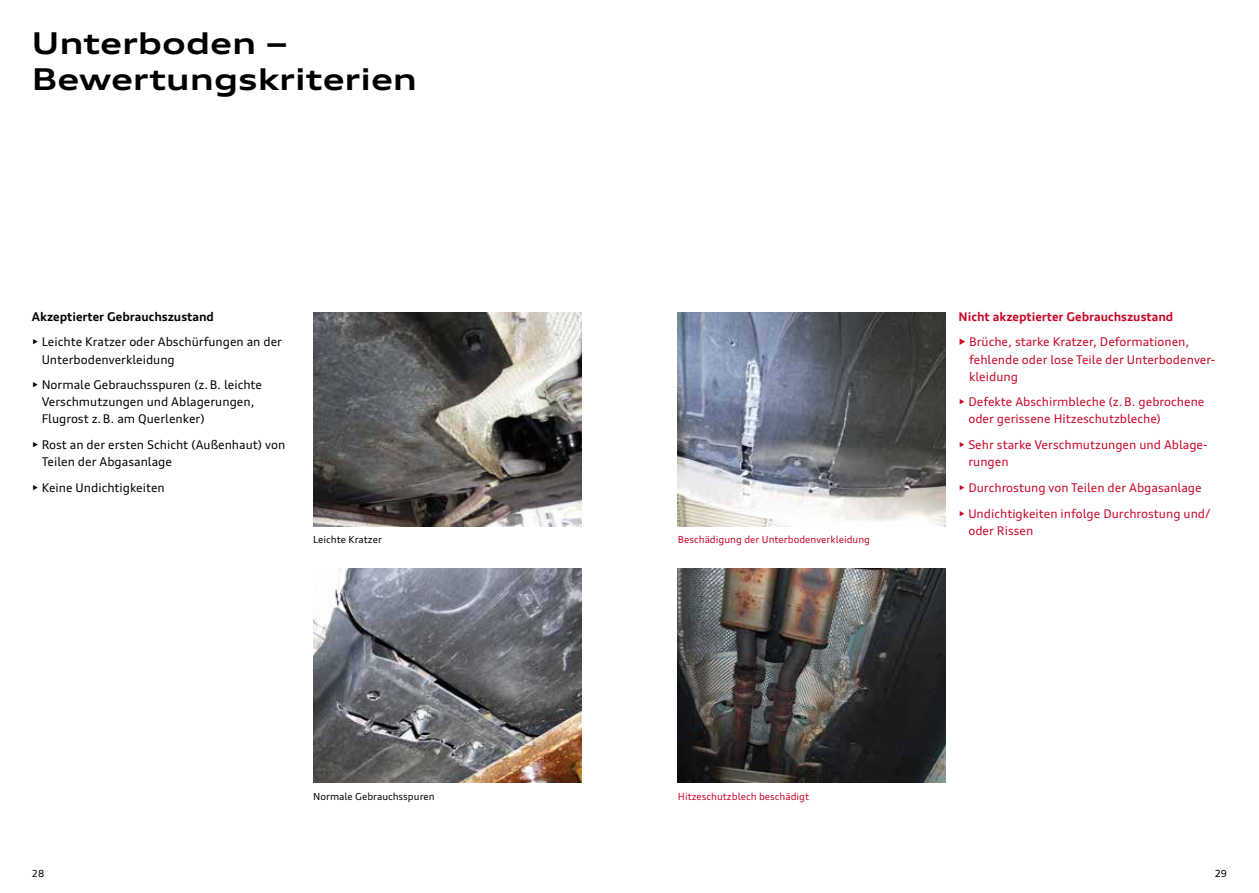
<style>
.page{position:relative;width:1259px;height:893px;background:#fff}
.page>*{position:absolute;margin:0;border:0;box-sizing:border-box;transform-origin:0 0}
.t1{font:700 expanded 30px/36px "Audi Type";color:#000}
.t2{font:12px/17.1px "Audi Type";color:#c90526}
.t3{font:12px/17.1px "Audi Type";color:#000}
.t4{font:700 12px "Audi Type";color:#000}
.t5{font:9.75px "Audi Type";color:#c90526}
.t6{font:9.75px "Audi Type";color:#000}
.s1{font-weight:700}
</style>
<div class="page">
<img style="left:677px;top:569px;width:269px;height:213px">
<img style="left:677px;top:312px;width:269px;height:214px">
<img style="left:313px;top:312px;width:268px;height:214px">
<img style="left:313px;top:569px;width:268px;height:213px">
<h1 class="t1" style="left:32px;top:25px;width:386px">Unterboden –<br>Bewertungskriterien</h1>
<p class="t4" style="left:32px;top:309px;width:184px">Akzeptierter Gebrauchszustand</p>
<p class="t3" style="left:42px;top:333px;width:242px;text-indent:-10px">► Leichte Kratzer oder Abschürfungen an der<br>Unterbodenverkleidung</p>
<p class="t3" style="left:42px;top:376px;width:222px;text-indent:-10px">► Normale Gebrauchsspuren (z.B. leichte<br>Verschmutzungen und Ablagerungen,<br>Flugrost z.B. am Querlenker)</p>
<p class="t3" style="left:42px;top:436px;width:245px;text-indent:-10px">► Rost an der ersten Schicht (Außenhaut) von<br>Teilen der Abgasanlage</p>
<p class="t3" style="left:32px;top:479px;width:134px">► Keine Undichtigkeiten</p>
<p class="t6" style="left:313px;top:534px;width:70px">Leichte Kratzer</p>
<p class="t5" style="left:678px;top:534px;width:194px">Beschädigung der Unterbodenverkleidung</p>
<p class="t2" style="left:958px;top:304px;width:232px;line-height:25.7px"><span class="s1">Nicht akzeptierter Gebrauchszustand<br>►</span> Brüche, starke Kratzer, Deformationen,</p>
<p class="t2" style="left:969px;top:351px;width:248px">fehlende oder lose Teile der Unterbodenver&shy;kleidung</p>
<p class="t2" style="left:968px;top:393px;width:238px;text-indent:-10px">► Defekte Abschirmbleche (z.B. gebrochene oder gerissene Hitzeschutzbleche)</p>
<p class="t2" style="left:968px;top:436px;width:241px;text-indent:-10px">► Sehr starke Verschmutzungen und Ablage&shy;rungen</p>
<p class="t2" style="left:958px;top:475px;width:253px;line-height:25.7px">► Durchrostung von Teilen der Abgasanlage ► Undichtigkeiten infolge Durchrostung und/</p>
<p class="t2" style="left:968px;top:522px;width:66px">oder Rissen</p>
<p class="t6" style="left:313px;top:790px;width:123px">Normale Gebrauchsspuren</p>
<p class="t5" style="left:678px;top:790px;width:133px">Hitzeschutzblech beschädigt</p>
<p class="t6" style="left:32px;top:867px;width:14px">28</p>
<p class="t6" style="left:1214px;top:867px;width:14px">29</p>
</div>
